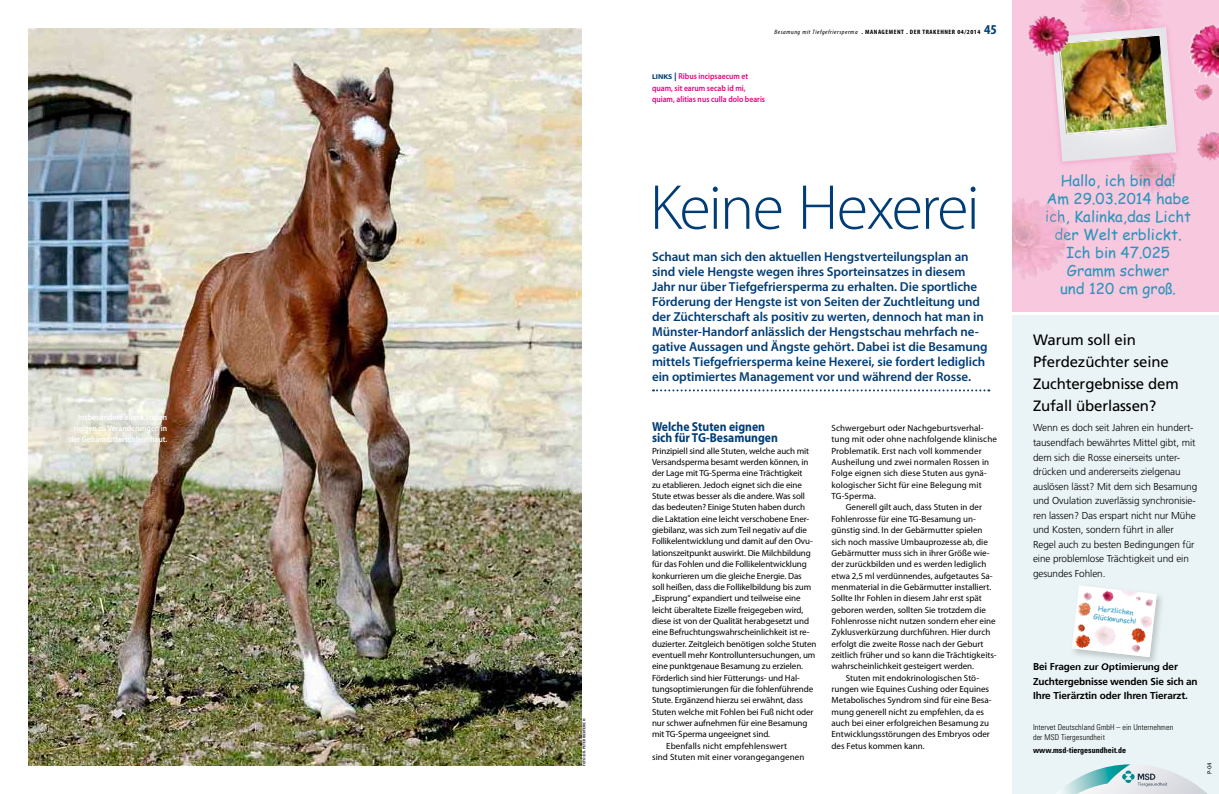
<style>
.page{position:relative;width:1219px;height:794px;background:#fff}
.page>*{position:absolute;margin:0;border:0;box-sizing:border-box;transform-origin:0 0}
.t1{font:300 64px "Myriad Pro";letter-spacing:-.03em;color:#003d76}
.t2{font:15px/18px "Comic Sans MS";color:#2895ba;text-align:center}
.t3{font:15px/22px "Frutiger";letter-spacing:-.01em;color:#000}
.t4{font:600 13px/15px "Myriad Pro";letter-spacing:-.005em;color:#003d76}
.t5{font:700 13px/11.3px "Myriad Pro";color:#003d76;scale:.9 1}
.t6{font:300 10px/14.5px "Frutiger";letter-spacing:-.01em;color:#000}
.t7{font:700 10px/14.5px "Frutiger";letter-spacing:-.01em;color:#000}
.t8{font:9px "Myriad Pro";letter-spacing:-.005em;color:#000}
.t9{font:600 8.5px/11.3px "Myriad Pro";color:#e4007c;scale:.9 1}
.t10{font:600 8.5px/11.3px "Myriad Pro";color:#fff;text-align:right;scale:.9 1}
.t11{font:300 condensed 8px/10px "Univers";letter-spacing:.01em;color:#000}
.t12{font:700 condensed 8px "Univers";color:#000}
.t13{font:7.1px/8.6px "Comic Sans MS";color:#2895ba;text-align:center}
.t14{font:700 condensed 6.3px "Myriad Pro";letter-spacing:.075em;color:#000;scale:1.11 1}
.t15{font:6px "Lucida Sans AK";color:#000}
.t16{font:600 4px "Myriad Pro";letter-spacing:.02em;color:#000;scale:.9 1}
.s1{font-weight:400;font-style:italic}
.s2{font-size:13.5px;color:#003d76}
.s3{font-weight:700;font-size:7px;color:#003d76}
.s4{font-weight:700;color:#003d76}
</style>
<div class="page">
<img style="left:28px;top:28px;width:553px;height:737px">
<svg style="left:653px;top:389px;width:336px;height:2px"></svg>
<div style="left:1012px;top:315px;width:207px;height:479px;background:#eaf3f5"></div>
<div style="left:1012px;top:0;width:207px;height:311px;background:#f8c8df"></div>
<img style="left:1135px;top:0;width:26px;height:22px">
<img style="left:1130px;top:167px;width:9px;height:18px">
<img style="left:1153px;top:167px;width:24px;height:25px">
<img style="left:1144px;top:22px;width:14px;height:5px">
<img style="left:1130px;top:162px;width:20px;height:5px">
<img style="left:1150px;top:147px;width:27px;height:20px">
<img style="left:1052px;top:27px;width:124px;height:135px">
<img style="left:1059px;top:35px;width:109px;height:100px">
<img style="left:1012px;top:198px;width:24px;height:55px">
<img style="left:1012px;top:253px;width:40px;height:25px">
<img style="left:1032px;top:199px;width:34px;height:52px">
<img style="left:1046px;top:210px;width:18px;height:14px">
<svg style="left:1055px;top:228px;width:13px;height:12px"></svg>
<img style="left:1188px;top:25px;width:23px;height:28px">
<img style="left:1027px;top:16px;width:22px;height:41px">
<img style="left:1197px;top:133px;width:13px;height:17px">
<svg style="left:1198px;top:84px;width:8px;height:2px"></svg>
<img style="left:1101px;top:595px;width:61px;height:67px">
<img style="left:1102px;top:663px;width:31px;height:2px">
<svg style="left:1072px;top:585px;width:85px;height:72px"></svg>
<svg style="left:1056px;top:764px;width:151px;height:30px"></svg>
<p class="t10" style="left:69px;top:411px;width:111px">Insbesondere ältere Stuten neigen zu Veränderungen in der Gebärmutterschleimhaut.</p>
<p class="t16" style="left:582px;top:766px;width:53px;rotate:-90deg">foto: dr. peter richterich</p>
<p class="t14" style="left:774px;top:28px;width:202px"><span class="s1">Besamung mit Tiefgefriersperma</span> . MANAGEMENT . DER TRAKEHNER 04/2014 <span class="s2">45</span></p>
<p class="t9" style="left:652px;top:71px;width:127px"><span class="s3">links</span> <span class="s4">|</span> Ribus incipsaecum et quam, sit earum secab id mi, quiam, alitias nus culla dolo bearis</p>
<h1 class="t1" style="left:650px;top:172px;width:331px">Keine Hexerei</h1>
<p class="t4" style="left:652px;top:249px;width:337px">Schaut man sich den aktuellen Hengstverteilungsplan an sind viele Hengste wegen ihres Sporteinsatzes in diesem Jahr nur über Tiefgefriersperma zu erhalten. Die sportliche Förderung der Hengste ist von Seiten der Zuchtleitung und der Züchterschaft als positiv zu werten, dennoch hat man in Münster-Handorf anlässlich der Hengstschau mehrfach ne&shy;gative Aussagen und Ängste gehört. Dabei ist die Besamung mittels Tiefgefriersperma keine Hexerei, sie fordert lediglich ein optimiertes Management vor und während der Rosse.</p>
<h3 class="t5" style="left:652px;top:420px;width:141px">Welche Stuten eignen sich für TG-Besamungen</h3>
<p class="t8" style="left:652px;top:445px;width:159px">Prinzipiell sind alle Stuten, welche auch mit</p>
<p class="t8" style="left:652px;top:456px;width:158px">Versandsperma besamt werden können, in</p>
<p class="t8" style="left:652px;top:468px;width:152px">der Lage mit TG-Sperma eine Trächtigkeit</p>
<p class="t8" style="left:652px;top:479px;width:151px">zu etablieren. Jedoch eignet sich die eine</p>
<p class="t8" style="left:652px;top:490px;width:155px">Stute etwas besser als die andere. Was soll</p>
<p class="t8" style="left:652px;top:502px;width:155px">das bedeuten? Einige Stuten haben durch</p>
<p class="t8" style="left:652px;top:513px;width:159px">die Laktation eine leicht verschobene Ener-</p>
<p class="t8" style="left:652px;top:524px;width:157px">giebilanz, was sich zum Teil negativ auf die</p>
<p class="t8" style="left:652px;top:536px;width:162px">Follikelentwicklung und damit auf den Ovu-</p>
<p class="t8" style="left:652px;top:547px;width:160px">lationszeitpunkt auswirkt. Die Milchbildung</p>
<p class="t8" style="left:652px;top:558px;width:156px">für das Fohlen und die Follikelentwicklung</p>
<p class="t8" style="left:652px;top:570px;width:151px">konkurrieren um die gleiche Energie. Das</p>
<p class="t8" style="left:652px;top:581px;width:161px">soll heißen, dass die Follikelbildung bis zum</p>
<p class="t8" style="left:652px;top:592px;width:150px">„Eisprung“ expandiert und teilweise eine</p>
<p class="t8" style="left:652px;top:604px;width:153px">leicht überaltete Eizelle freigegeben wird,</p>
<p class="t8" style="left:652px;top:615px;width:159px">diese ist von der Qualität herabgesetzt und</p>
<p class="t8" style="left:652px;top:626px;width:159px">eine Befruchtungswahrscheinlichkeit ist re-</p>
<p class="t8" style="left:652px;top:638px;width:166px">duzierter. Zeitgleich benötigen solche Stuten</p>
<p class="t8" style="left:652px;top:649px;width:165px">eventuell mehr Kontrolluntersuchungen, um</p>
<p class="t8" style="left:652px;top:660px;width:153px">eine punktgenaue Besamung zu erzielen.</p>
<p class="t8" style="left:652px;top:672px;width:149px">Förderlich sind hier Fütterungs- und Hal-</p>
<p class="t8" style="left:652px;top:683px;width:163px">tungsoptimierungen für die fohlenführende</p>
<p class="t8" style="left:652px;top:694px;width:153px">Stute. Ergänzend hierzu sei erwähnt, dass</p>
<p class="t8" style="left:652px;top:706px;width:163px">Stuten welche mit Fohlen bei Fuß nicht oder</p>
<p class="t8" style="left:652px;top:717px;width:157px">nur schwer aufnehmen für eine Besamung</p>
<p class="t8" style="left:652px;top:728px;width:120px">mit TG-Sperma ungeeignet sind.</p>
<p class="t8" style="left:666px;top:740px;width:122px">Ebenfalls nicht empfehlenswert</p>
<p class="t8" style="left:652px;top:751px;width:154px">sind Stuten mit einer vorangegangenen</p>
<p class="t8" style="left:831px;top:422px;width:154px">Schwergeburt oder Nachgeburtsverhal-</p>
<p class="t8" style="left:831px;top:434px;width:167px">tung mit oder ohne nachfolgende klinische</p>
<p class="t8" style="left:831px;top:445px;width:152px">Problematik. Erst nach voll kommender</p>
<p class="t8" style="left:831px;top:456px;width:159px">Ausheilung und zwei normalen Rossen in</p>
<p class="t8" style="left:831px;top:468px;width:157px">Folge eignen sich diese Stuten aus gynä-</p>
<p class="t8" style="left:831px;top:479px;width:152px">kologischer Sicht für eine Belegung mit</p>
<p class="t8" style="left:831px;top:490px;width:46px">TG-Sperma.</p>
<p class="t8" style="left:846px;top:502px;width:138px">Generell gilt auch, dass Stuten in der</p>
<p class="t8" style="left:831px;top:513px;width:146px">Fohlenrosse für eine TG-Besamung un-</p>
<p class="t8" style="left:831px;top:524px;width:153px">günstig sind. In der Gebärmutter spielen</p>
<p class="t8" style="left:831px;top:536px;width:158px">sich noch massive Umbauprozesse ab, die</p>
<p class="t8" style="left:831px;top:547px;width:160px">Gebärmutter muss sich in ihrer Größe wie-</p>
<p class="t8" style="left:831px;top:558px;width:156px">der zurückbilden und es werden lediglich</p>
<p class="t8" style="left:831px;top:570px;width:163px">etwa 2,5 ml verdünnendes, aufgetautes Sa-</p>
<p class="t8" style="left:831px;top:581px;width:161px">menmaterial in die Gebärmutter installiert.</p>
<p class="t8" style="left:831px;top:592px;width:152px">Sollte Ihr Fohlen in diesem Jahr erst spät</p>
<p class="t8" style="left:831px;top:604px;width:156px">geboren werden, sollten Sie trotzdem die</p>
<p class="t8" style="left:831px;top:615px;width:166px">Fohlenrosse nicht nutzen sondern eher eine</p>
<p class="t8" style="left:831px;top:626px;width:160px">Zyklusverkürzung durchführen. Hier durch</p>
<p class="t8" style="left:831px;top:638px;width:154px">erfolgt die zweite Rosse nach der Geburt</p>
<p class="t8" style="left:831px;top:649px;width:167px">zeitlich früher und so kann die Trächtigkeits-</p>
<p class="t8" style="left:831px;top:660px;width:144px">wahrscheinlichkeit gesteigert werden.</p>
<p class="t8" style="left:846px;top:672px;width:135px">Stuten mit endokrinologischen Stö-</p>
<p class="t8" style="left:831px;top:683px;width:159px">rungen wie Equines Cushing oder Equines</p>
<p class="t8" style="left:831px;top:695px;width:162px">Metabolisches Syndrom sind für eine Besa-</p>
<p class="t8" style="left:831px;top:706px;width:154px">mung generell nicht zu empfehlen, da es</p>
<p class="t8" style="left:831px;top:717px;width:159px">auch bei einer erfolgreichen Besamung zu</p>
<p class="t8" style="left:831px;top:729px;width:160px">Entwicklungsstörungen des Embryos oder</p>
<p class="t8" style="left:831px;top:740px;width:95px">des Fetus kommen kann.</p>
<h2 class="t2" style="left:1045px;top:171px;width:148px">Hallo, ich bin da!<br>Am 29.03.2014 habe ich, Kalinka,das Licht der Welt erblickt.<br>Ich bin 47.025<br>Gramm schwer<br>und 120 cm groß.</h2>
<h2 class="t3" style="left:1033px;top:329px;width:147px">Warum soll ein<br>Pferdezüchter seine<br>Zuchtergebnisse dem<br>Zufall überlassen?</h2>
<p class="t6" style="left:1033px;top:421px;width:166px">Wenn es doch seit Jahren ein hundert&shy;tausendfach bewährtes Mittel gibt, mit dem sich die Rosse einerseits unter&shy;drücken und andererseits zielgenau auslösen lässt? Mit dem sich Besamung und Ovulation zuverlässig synchronisie&shy;ren lassen? Das erspart nicht nur Mühe und Kosten, sondern führt in aller Regel auch zu besten Bedingungen für eine problemlose Trächtigkeit und ein gesundes Fohlen.</p>
<p class="t13" style="left:1095px;top:604px;width:45px;rotate:6deg">Herzlichen<br>Glückwunsch!</p>
<p class="t7" style="left:1033px;top:659px;width:166px">Bei Fragen zur Optimierung der<br>Zuchtergebnisse wenden Sie sich an<br>Ihre Tierärztin oder Ihren Tierarzt.</p>
<p class="t11" style="left:1033px;top:722px;width:142px">Intervet Deutschland GmbH – ein Unternehmen der MSD Tiergesundheit</p>
<p class="t12" style="left:1033px;top:745px;width:95px">www.msd-tiergesundheit.de</p>
<p class="t15" style="left:1206px;top:774px;width:13px;rotate:-90deg">P-04</p>
</div>
